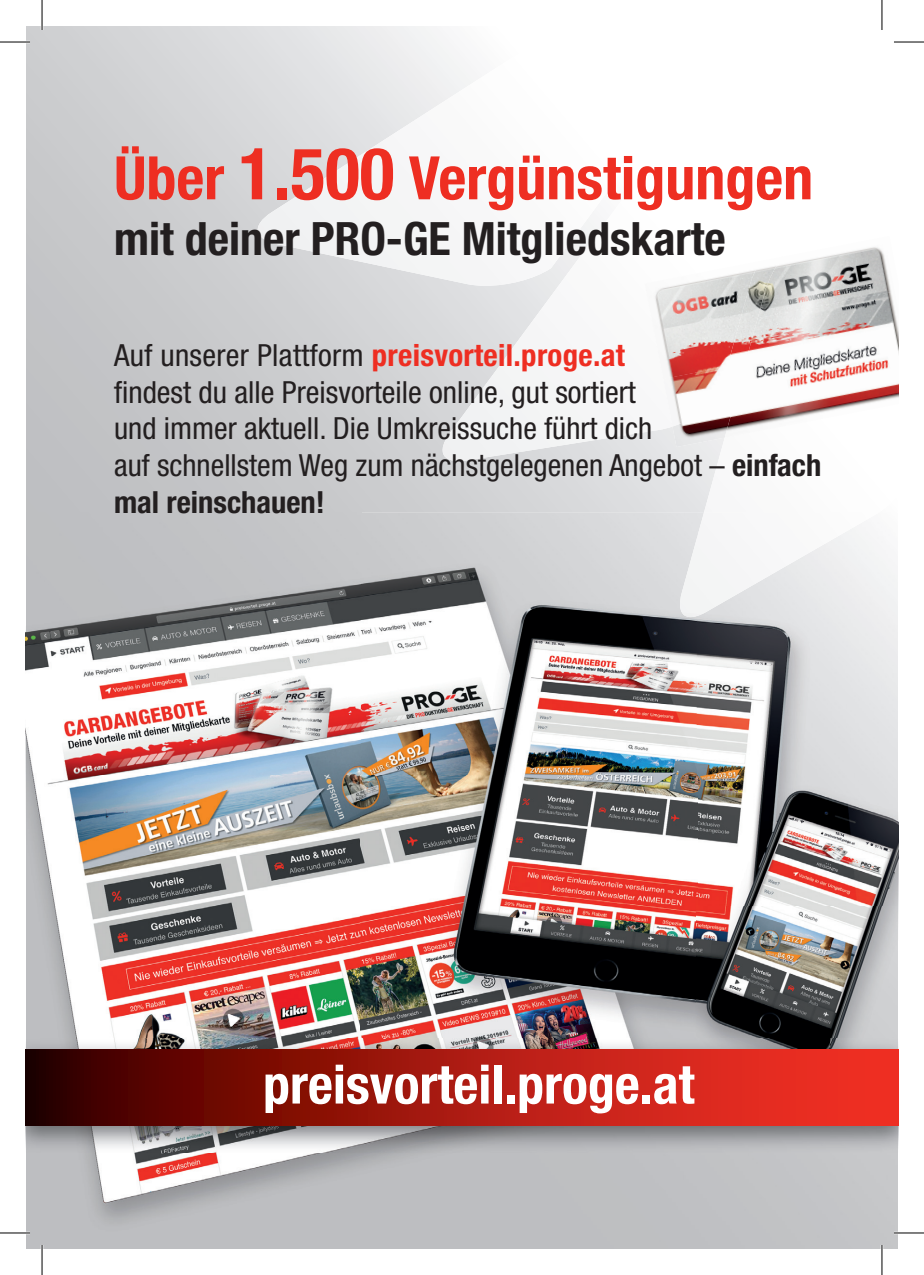
<style>
.page{position:relative;width:924px;height:1275px;background:#fff}
.page>*{position:absolute;margin:0;border:0;box-sizing:border-box;transform-origin:0 0}
.t1{font:700 condensed 60px "Helvetica Neue LT Std";color:#ee2e22}
.t2{font:700 condensed 53.8px "Helvetica Neue LT Std";color:#fff}
.t3{font:700 condensed 46px "Helvetica Neue LT Std";color:#231f20}
.t4{font:condensed 30.6px/36.6px "Helvetica Neue LT Std";color:#231f20}
.s1{font-size:72px}
.s2{font-weight:700;color:#ee2e22}
.s3{font-weight:700}
</style>
<div class="page">
<svg style="left:26px;top:26px;width:857px;height:487px;background:#cdced0"></svg>
<svg style="left:703px;top:461px;width:180px;height:52px"></svg>
<svg style="left:440px;top:106px;width:443px;height:355px"></svg>
<svg style="left:257px;top:26px;width:572px;height:260px"></svg>
<img style="left:25px;top:631px;width:1px;height:514px">
<img style="left:897px;top:575px;width:1px;height:577px">
<img style="left:26px;top:513px;width:871px;height:639px">
<img style="left:678px;top:513px;width:200px;height:104px">
<img style="left:26px;top:1152px;width:872px;height:98px">
<img style="left:672px;top:426px;width:65px;height:21px">
<img style="left:897px;top:323px;width:1px;height:75px">
<img style="left:757px;top:236px;width:134px;height:55px">
<img style="left:759px;top:291px;width:138px;height:56px">
<img style="left:724px;top:347px;width:173px;height:91px">
<img style="left:644px;top:261px;width:115px;height:118px">
<img style="left:663px;top:366px;width:64px;height:60px">
<svg style="left:25px;top:1049px;width:873px;height:76px;background:#a21810"></svg>
<hr style="left:0;top:41px;width:30px;height:2px;background:#fff">
<hr style="left:0;top:1231px;width:30px;height:3px;background:#fff">
<hr style="left:893px;top:1231px;width:30px;height:3px;background:#fff">
<hr style="left:41px;top:0;width:2px;height:30px;background:#fff">
<hr style="left:41px;top:1245px;width:2px;height:30px;background:#fff">
<hr style="left:880px;top:0;width:2px;height:30px;background:#fff">
<hr style="left:880px;top:1245px;width:2px;height:30px;background:#fff">
<hr style="left:0;top:42px;width:30px;height:1px;background:#000">
<hr style="left:893px;top:42px;width:30px;height:1px;background:#000">
<hr style="left:0;top:1232px;width:30px;height:1px;background:#000">
<hr style="left:893px;top:1232px;width:30px;height:1px;background:#000">
<hr style="left:42px;top:0;width:1px;height:30px;background:#000">
<hr style="left:42px;top:1245px;width:1px;height:30px;background:#000">
<hr style="left:881px;top:0;width:1px;height:30px;background:#000">
<hr style="left:881px;top:1245px;width:1px;height:30px;background:#000">
<h1 class="t1" style="left:114px;top:142px;width:700px">Über <span class="s1">1.500</span> Vergünstigungen</h1>
<h3 class="t3" style="left:114px;top:210px;width:613px">mit deiner PRO-GE Mitgliedskarte</h3>
<p class="t4" style="left:114px;top:337px;width:708px">Auf unserer Plattform <span class="s2">preisvorteil.proge.at<br></span>findest du alle Preisvorteile online, gut sortiert<br>und immer aktuell. Die Umkreissuche führt dich<br>auf schnellstem Weg zum nächstgelegenen Angebot – <span class="s3">einfach mal reinschauen!</span></p>
<h2 class="t2" style="left:263px;top:1051px;width:433px">preisvorteil.proge.at</h2>
</div>
